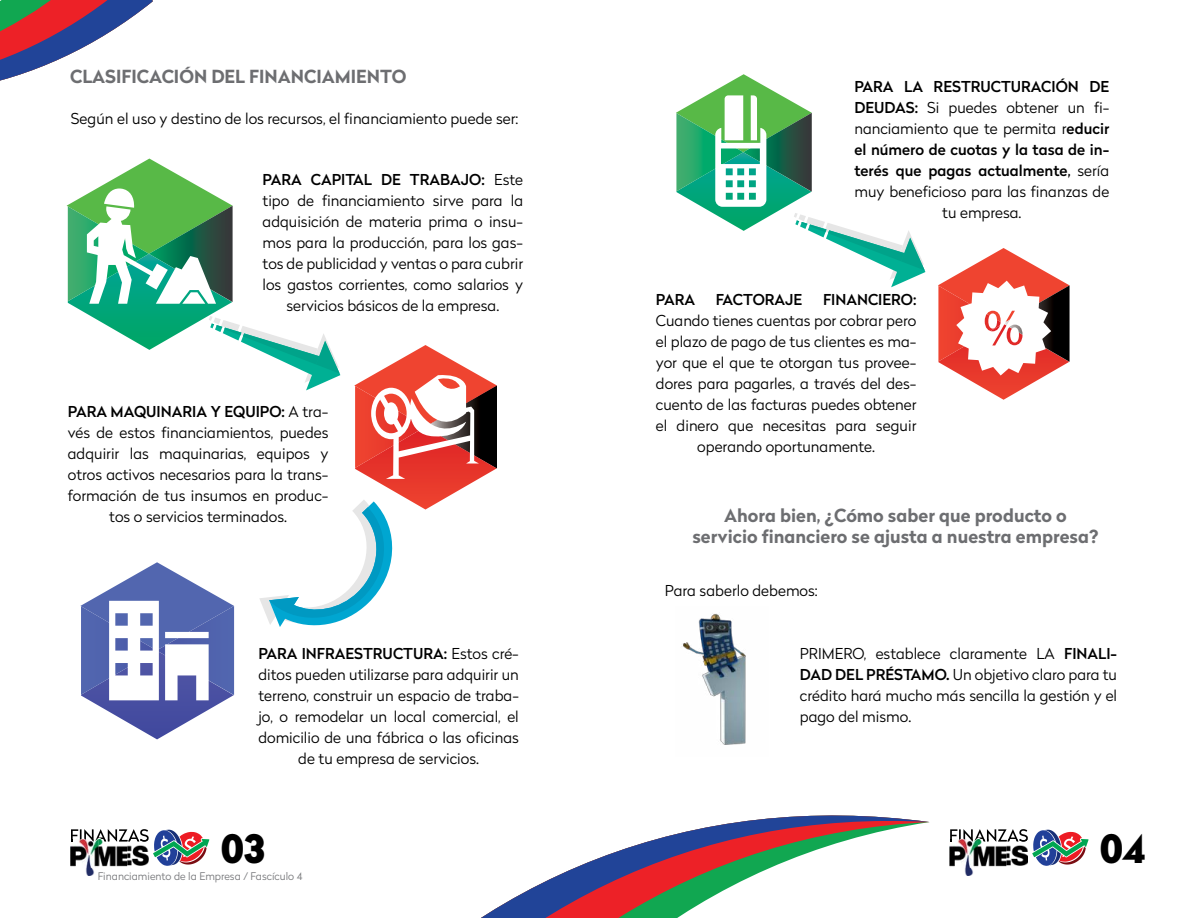
<style>
.page{position:relative;width:1188px;height:918px;background:#fff}
.page>*{position:absolute;margin:0;border:0;box-sizing:border-box;transform-origin:0 0}
.t1{font:900 39px "Radikal";color:#000}
.t2{font:700 18px/21.6px "Radikal";color:#6d6e71;text-align:center}
.t3{font:300 15px/21px "Radikal";color:#000;text-align:center}
.t4{font:500 15px "Radikal";color:#000}
.t5{font:300 10.5px "Radikal";color:#77787b}
.s1{font-weight:500}
</style>
<div class="page">
<svg style="left:0;top:0;width:153px;height:81px"></svg>
<img style="left:70px;top:846px;width:57px;height:29px">
<svg style="left:71px;top:829px;width:138px;height:37px"></svg>
<img style="left:949px;top:846px;width:57px;height:29px">
<svg style="left:950px;top:829px;width:139px;height:37px"></svg>
<svg style="left:67px;top:159px;width:430px;height:580px"></svg>
<svg style="left:676px;top:74px;width:249px;height:213px"></svg>
<svg style="left:938px;top:248px;width:132px;height:152px"></svg>
<svg style="left:481px;top:815px;width:449px;height:103px"></svg>
<img style="left:683px;top:613px;width:63px;height:132px">
<p class="t2" style="left:70px;top:65px;width:338px">CLASIFICACIÓN DEL FINANCIAMIENTO</p>
<p class="t3" style="left:71px;top:108px;width:449px">Según el uso y destino de los recursos, el financiamiento puede ser:</p>
<p class="t3" style="left:263px;top:169px;width:262px"><span class="s1">PARA CAPITAL DE TRABAJO:</span> Este tipo de financiamiento sirve para la adquisición de materia prima o insu&shy;mos para la producción, para los gas&shy;tos de publicidad y ventas o para cubrir los gastos corrientes, como salarios y servicios básicos de la empresa.</p>
<p class="t3" style="left:68px;top:401px;width:262px"><span class="s1">PARA MAQUINARIA Y EQUIPO:</span> A tra&shy;vés de estos financiamientos, puedes adquirir las maquinarias, equipos y otros activos necesarios para la trans&shy;formación de tus insumos en produc&shy;tos o servicios terminados.</p>
<p class="t3" style="left:258px;top:642px;width:262px"><span class="s1">PARA INFRAESTRUCTURA:</span> Estos cré&shy;ditos pueden utilizarse para adquirir un terreno, construir un espacio de traba&shy;jo, o remodelar un local comercial, el domicilio de una fábrica o las oficinas de tu empresa de servicios.</p>
<p class="t3" style="left:854px;top:76px;width:256px"><span class="s1">PARA LA RESTRUCTURACIÓN DE<br>DEUDAS:</span> Si puedes obtener un fi&shy;nanciamiento que te permita r<span class="s1">educir el número de cuotas y la tasa de in&shy;terés que pagas actualmente,</span> sería muy beneficioso para las finanzas de tu empresa.</p>
<p class="t4" style="left:656px;top:288px;width:41px">PARA</p>
<p class="t4" style="left:716px;top:288px;width:88px">FACTORAJE</p>
<p class="t4" style="left:823px;top:288px;width:95px">FINANCIERO:</p>
<p class="t3" style="left:656px;top:309px;width:262px">Cuando tienes cuentas por cobrar pero el plazo de pago de tus clientes es ma&shy;yor que el que te otorgan tus provee&shy;dores para pagarles, a través del des&shy;cuento de las facturas puedes obtener el dinero que necesitas para seguir operando oportunamente.</p>
<p class="t2" style="left:692px;top:504px;width:408px">Ahora bien, ¿Cómo saber que producto o servicio financiero se ajusta a nuestra empresa?</p>
<p class="t3" style="left:665px;top:580px;width:154px">Para saberlo debemos:</p>
<p class="t3" style="left:800px;top:643px;width:319px;text-align:justify">PRIMERO, establece claramente LA <span class="s1">FINALI-DAD DEL PRÉSTAMO.</span> Un objetivo claro para tu crédito hará mucho más sencilla la gestión y el pago del mismo.</p>
<h1 class="t1" style="left:221px;top:819px;width:45px">03</h1>
<h1 class="t1" style="left:1100px;top:819px;width:47px">04</h1>
<p class="t5" style="left:98px;top:868px;width:206px">Financiamiento de la Empresa / Fascículo 4</p>
</div>
